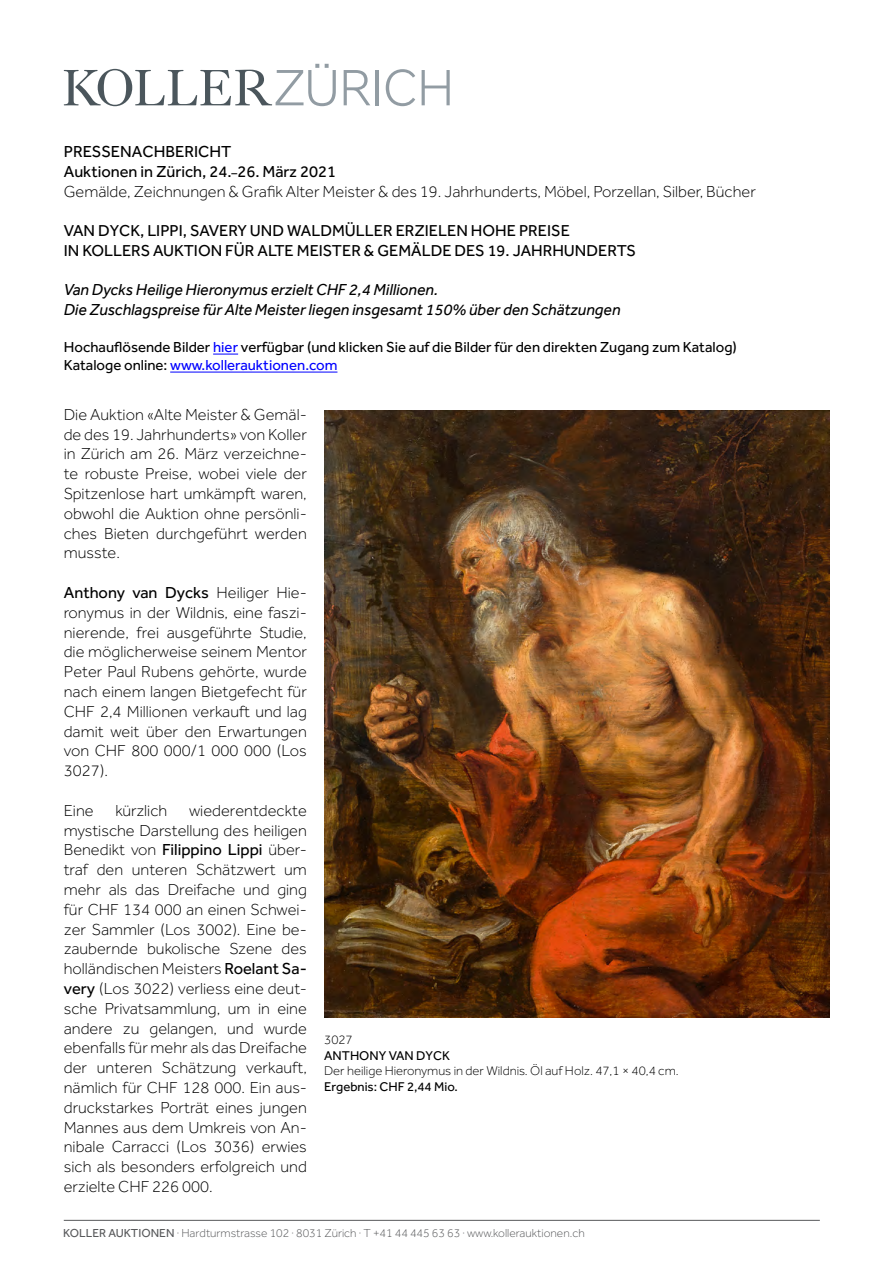
<style>
.page{position:relative;width:893px;height:1263px;background:#fff}
.page>*{position:absolute;margin:0;border:0;box-sizing:border-box;transform-origin:0 0}
.t1{font:300 16.5px/19.8px "Effra";color:#000;text-align:justify}
.t2{font:italic 16.35px/19.6px "Effra";color:#000}
.t3{font:16.35px/19.6px "Effra";color:#000}
.t4{font:15px/18px "Effra";color:#000}
.t5{font:300 13.05px "Effra";color:#000}
.t6{font:13.05px "Effra";color:#000}
.t7{font:300 12px "Effra";color:#58595b}
.s1{font-weight:400}
.s2{font-weight:400;font-size:11.7px}
.s3{color:#00f}
</style>
<div class="page">
<hr style="left:64px;top:1220px;width:756px;height:1px;background:#58595b">
<svg style="left:64px;top:64px;width:272px;height:42px"></svg>
<svg style="left:344px;top:70px;width:26px;height:35px"></svg>
<hr style="left:376px;top:70px;width:3px;height:35px;background:#929ca3">
<svg style="left:386px;top:69px;width:29px;height:37px"></svg>
<svg style="left:422px;top:70px;width:28px;height:35px"></svg>
<svg style="left:213px;top:354px;width:25px;height:1px"></svg>
<hr style="left:170px;top:372px;width:167px;height:1px;background:#00f">
<img style="left:325px;top:410px;width:504px;height:608px">
<p class="t1" style="left:64px;top:142px;width:694px;text-align:left"><span class="s1">PRESSENACHBERICHT<br>Auktionen in Zürich, 24.</span><span class="s2">–</span><span class="s1">26. März 2021<br></span>Gemälde, Zeichnungen &amp; Grafik Alter Meister &amp; des 19. Jahrhunderts, Möbel, Porzellan, Silber, Bücher</p>
<p class="t3" style="left:64px;top:221px;width:574px">VAN DYCK, LIPPI, SAVERY UND WALDMÜLLER ERZIELEN HOHE PREISE<br>IN KOLLERS AUKTION FÜR ALTE MEISTER &amp; GEMÄLDE DES 19. JAHRHUNDERTS</p>
<p class="t2" style="left:64px;top:279px;width:558px">Van Dycks Heilige Hieronymus erzielt CHF 2,4 Millionen.<br>Die Zuschlagspreise für Alte Meister liegen insgesamt 150% über den Schätzungen</p>
<p class="t4" style="left:64px;top:338px;width:675px">Hochauflösende Bilder <span class="s3">hier</span> verfügbar (und klicken Sie auf die Bilder für den direkten Zugang zum Katalog)<br>Kataloge online: <span class="s3">www.kollerauktionen.com</span></p>
<p class="t1" style="left:64px;top:404px;width:245px">Die Auktion «Alte Meister &amp; Gemäl&shy;de des 19. Jahrhunderts» von Koller in Zürich am 26. März verzeichne&shy;te robuste Preise, wobei viele der Spitzenlose hart umkämpft waren, obwohl die Auktion ohne persönli&shy;ches Bieten durchgeführt werden musste.</p>
<p class="t1" style="left:64px;top:582px;width:245px"><span class="s1">Anthony van Dycks</span> Heiliger Hie&shy;ronymus in der Wildnis, eine faszi&shy;nierende, frei ausgeführte Studie, die möglicherweise seinem Mentor Peter Paul Rubens gehörte, wurde nach einem langen Bietgefecht für CHF 2,4 Millionen verkauft und lag damit weit über den Erwartungen von CHF 800 000/1 000 000 (Los 3027).</p>
<p class="t1" style="left:64px;top:800px;width:31px">Eine</p>
<p class="t1" style="left:115px;top:800px;width:53px">kürzlich</p>
<p class="t1" style="left:64px;top:800px;width:245px;text-indent:125px">wiederentdeckte mystische Darstellung des heiligen Benedikt von <span class="s1">Filippino Lippi</span> über&shy;traf den unteren Schätzwert um mehr als das Dreifache und ging für CHF 134 000 an einen Schwei&shy;zer Sammler (Los 3002). Eine be&shy;zaubernde bukolische Szene des holländischen Meisters <span class="s1">Roelant Sa&shy;very</span> (Los 3022) verliess eine deut&shy;sche Privatsammlung, um in eine andere zu gelangen, und wurde ebenfalls für mehr als das Dreifache der unteren Schätzung verkauft, nämlich für CHF 128 000. Ein aus&shy;druckstarkes Porträt eines jungen Mannes aus dem Umkreis von An&shy;nibale Carracci (Los 3036) erwies sich als besonders erfolgreich und erzielte CHF 226 000.</p>
<p class="t5" style="left:324px;top:1032px;width:30px">3027</p>
<p class="t6" style="left:324px;top:1048px;width:127px">ANTHONY VAN DYCK</p>
<p class="t5" style="left:324px;top:1064px;width:356px">Der heilige Hieronymus in der Wildnis. Öl auf Holz. 47,1 × 40,4 cm.</p>
<p class="t6" style="left:324px;top:1079px;width:135px">Ergebnis: CHF 2,44 Mio.</p>
<p class="t7" style="left:63px;top:1226px;width:523px"><span class="s1">KOLLER AUKTIONEN</span> · Hardturmstrasse 102 · 8031 Zürich · T +41 44 445 63 63 · www.kollerauktionen.ch</p>
</div>
